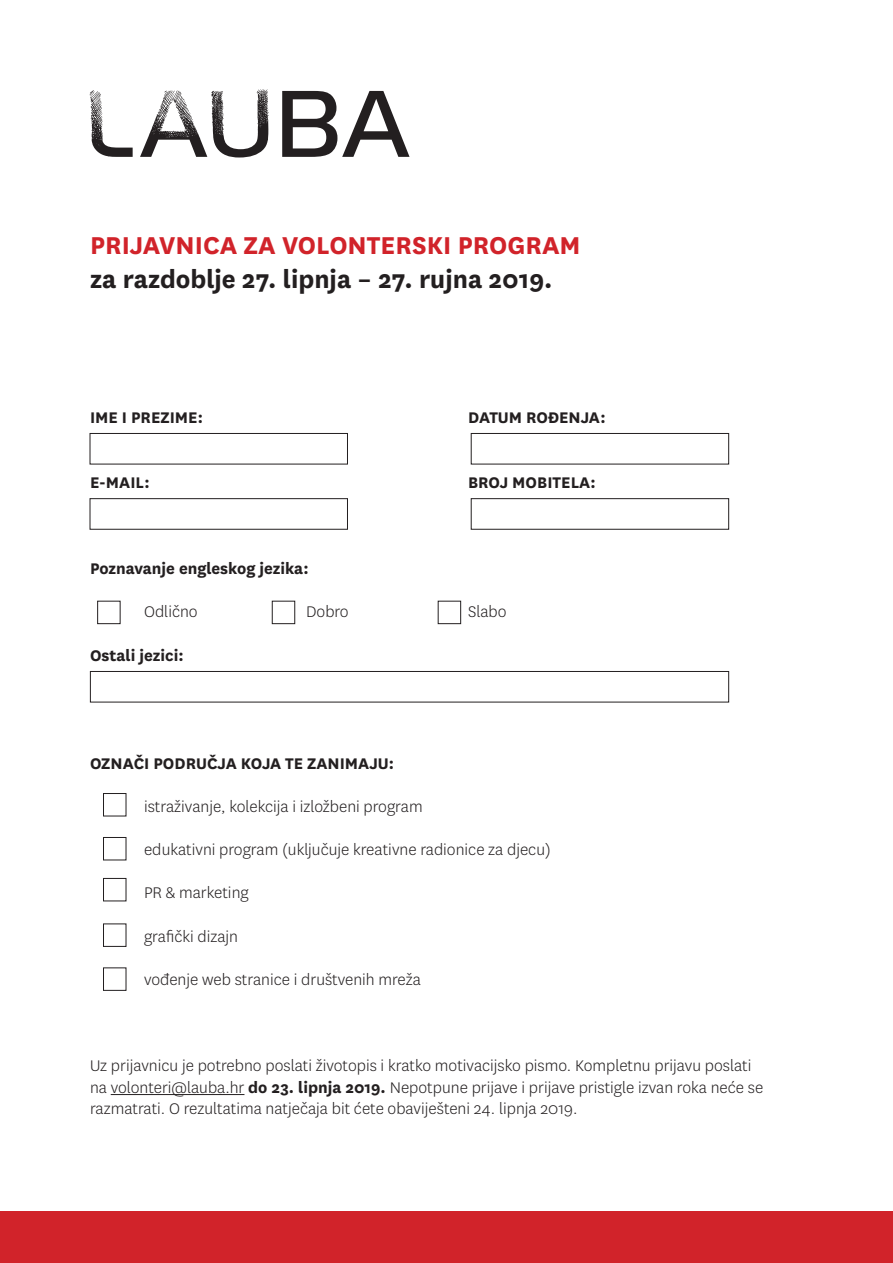
<style>
.page{position:relative;width:893px;height:1263px;background:#fff}
.page>*{position:absolute;margin:0;border:0;box-sizing:border-box;transform-origin:0 0}
.t1{font:700 28.5px "National";color:#231f20}
.t2{font:700 28.5px "National";color:#d1232a}
.t3{font:300 18px/21.6px "National";color:#231f20}
.t4{font:700 18px "National";color:#231f20}
.s1{font-weight:700}
</style>
<div class="page">
<hr style="left:111px;top:1094px;width:133px;height:1px;background:#231f20">
<div style="left:90px;top:433px;width:258px;height:31px;border:1px solid #231f20"></div>
<div style="left:90px;top:498px;width:258px;height:32px;border:1px solid #231f20"></div>
<div style="left:90px;top:671px;width:639px;height:31px;border:1px solid #231f20"></div>
<div style="left:471px;top:498px;width:258px;height:32px;border:1px solid #231f20"></div>
<div style="left:471px;top:433px;width:258px;height:31px;border:1px solid #231f20"></div>
<div style="left:103px;top:793px;width:23px;height:23px;border:1px solid #231f20"></div>
<div style="left:97px;top:601px;width:24px;height:23px;border:1px solid #231f20"></div>
<div style="left:272px;top:601px;width:23px;height:23px;border:1px solid #231f20"></div>
<div style="left:438px;top:601px;width:23px;height:23px;border:1px solid #231f20"></div>
<div style="left:103px;top:837px;width:23px;height:23px;border:1px solid #231f20"></div>
<div style="left:103px;top:878px;width:23px;height:23px;border:1px solid #231f20"></div>
<div style="left:103px;top:923px;width:23px;height:24px;border:1px solid #231f20"></div>
<div style="left:103px;top:967px;width:23px;height:24px;border:1px solid #231f20"></div>
<svg style="left:282px;top:91px;width:128px;height:66px"></svg>
<svg style="left:140px;top:89px;width:129px;height:68px"></svg>
<svg style="left:90px;top:90px;width:43px;height:67px"></svg>
<div style="left:0;top:1211px;width:893px;height:52px;background:#d1232a"></div>
<p class="t2" style="left:90px;top:225px;width:492px">PRIJAVNICA ZA VOLONTERSKI PROGRAM</p>
<p class="t1" style="left:90px;top:259px;width:464px">za razdoblje 27. lipnja – 27. rujna 2019.</p>
<p class="t4" style="left:90px;top:405px;width:115px">IME I PREZIME:</p>
<p class="t4" style="left:468px;top:405px;width:139px">DATUM ROĐENJA:</p>
<p class="t4" style="left:90px;top:470px;width:61px">E-MAIL:</p>
<p class="t4" style="left:468px;top:470px;width:129px">BROJ MOBITELA:</p>
<p class="t4" style="left:90px;top:556px;width:220px">Poznavanje engleskog jezika:</p>
<p class="t3" style="left:144px;top:601px;width:55px">Odlično</p>
<p class="t3" style="left:306px;top:601px;width:44px">Dobro</p>
<p class="t3" style="left:468px;top:601px;width:40px">Slabo</p>
<p class="t4" style="left:90px;top:642px;width:95px">Ostali jezici:</p>
<p class="t4" style="left:90px;top:750px;width:305px">OZNAČI PODRUČJA KOJA TE ZANIMAJU:</p>
<p class="t3" style="left:144px;top:795px;width:280px">istraživanje, kolekcija i izložbeni program</p>
<p class="t3" style="left:144px;top:838px;width:408px">edukativni program (uključuje kreativne radionice za djecu)</p>
<p class="t3" style="left:144px;top:881px;width:106px">PR &amp; marketing</p>
<p class="t3" style="left:144px;top:925px;width:96px">grafički dizajn</p>
<p class="t3" style="left:144px;top:968px;width:278px">vođenje web stranice i društvenih mreža</p>
<p class="t3" style="left:90px;top:1054px;width:675px">Uz prijavnicu je potrebno poslati životopis i kratko motivacijsko pismo. Kompletnu prijavu poslati na volonteri@lauba.hr <span class="s1">do 23. lipnja 2019.</span> Nepotpune prijave i prijave pristigle izvan roka neće se razmatrati. O rezultatima natječaja bit ćete obaviješteni 24. lipnja 2019.</p>
</div>
